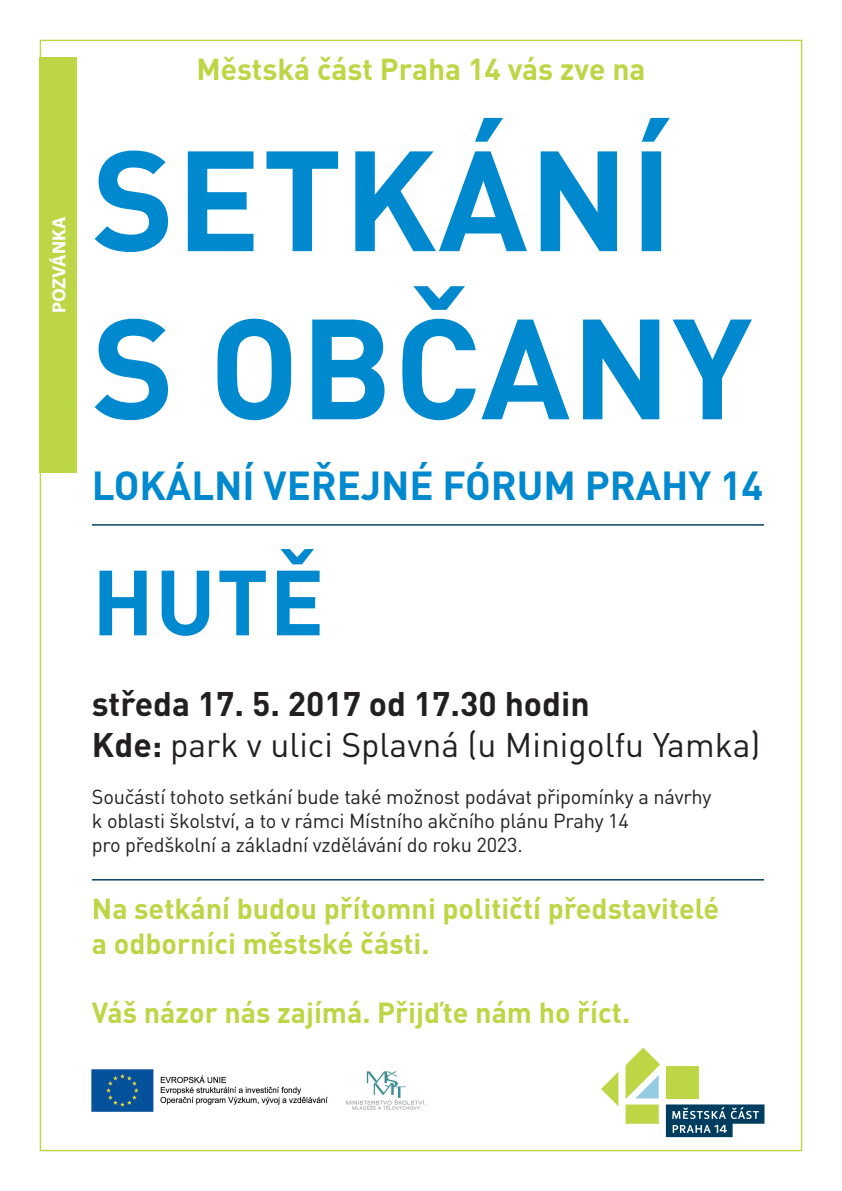
<style>
.page{position:relative;width:842px;height:1191px;background:#fff}
.page>*{position:absolute;margin:0;border:0;box-sizing:border-box;transform-origin:0 0}
.t1{font:700 140.1px/168.1px "DIN Pro";letter-spacing:.01em;color:#0089cf}
.t2{font:700 90.8px "DIN Pro";color:#0089cf}
.t3{font:700 40px "DIN Pro";letter-spacing:-.005em;color:#0089cf}
.t4{font:33.7px/40.5px "DIN Pro";color:#231f20}
.t5{font:700 30px "DIN Pro";color:#bcd646}
.t6{font:700 28.7px/34.4px "DIN Pro";color:#bcd646}
.t7{font:20px/24px "DIN Pro";letter-spacing:-.01em;color:#231f20}
.t8{font:700 19.1px "Myriad Pro";color:#fff}
.s1{font-weight:700}
</style>
<div class="page">
<hr style="left:92px;top:524px;width:672px;height:1px;background:#003d5e">
<hr style="left:92px;top:879px;width:672px;height:1px;background:#003d5e">
<div style="left:40px;top:57px;width:37px;height:416px;background:#bcd646"></div>
<div style="left:666px;top:1065px;width:33px;height:33px;background:#bcd646"></div>
<svg style="left:601px;top:1072px;width:17px;height:34px"></svg>
<div style="left:625px;top:1104px;width:34px;height:19px;background:#bcd646"></div>
<svg style="left:625px;top:1047px;width:35px;height:52px"></svg>
<svg style="left:666px;top:1104px;width:98px;height:33px"></svg>
<img style="left:92px;top:1069px;width:334px;height:43px">
<p class="t8" style="left:52px;top:313px;width:99px;rotate:-90deg">POZVÁNKA</p>
<h3 class="t5" style="left:196px;top:58px;width:451px">Městská část Praha 14 vás zve na</h3>
<h1 class="t1" style="left:92px;top:129px;width:662px">SETKÁNÍ<br>S OBČANY</h1>
<h3 class="t3" style="left:92px;top:471px;width:673px">LOKÁLNÍ VEŘEJNÉ FÓRUM PRAHY 14</h3>
<h2 class="t2" style="left:92px;top:570px;width:234px">HUTĚ</h2>
<h3 class="t4" style="left:92px;top:687px;width:670px"><span class="s1">středa 17. 5. 2017 od 17.30 hodin<br>Kde:</span> park v ulici Splavná (u Minigolfu Yamka)</h3>
<p class="t7" style="left:92px;top:786px;width:621px">Součástí tohoto setkání bude také možnost podávat připomínky a návrhy k oblasti školství, a to v rámci Místního akčního plánu Prahy 14<br>pro předškolní a základní vzdělávání do roku 2023.</p>
<h3 class="t6" style="left:92px;top:894px;width:629px">Na setkání budou přítomni političtí představitelé a odborníci městské části.</h3>
<h3 class="t6" style="left:92px;top:997px;width:540px">Váš názor nás zajímá. Přijďte nám ho říct.</h3>
</div>
